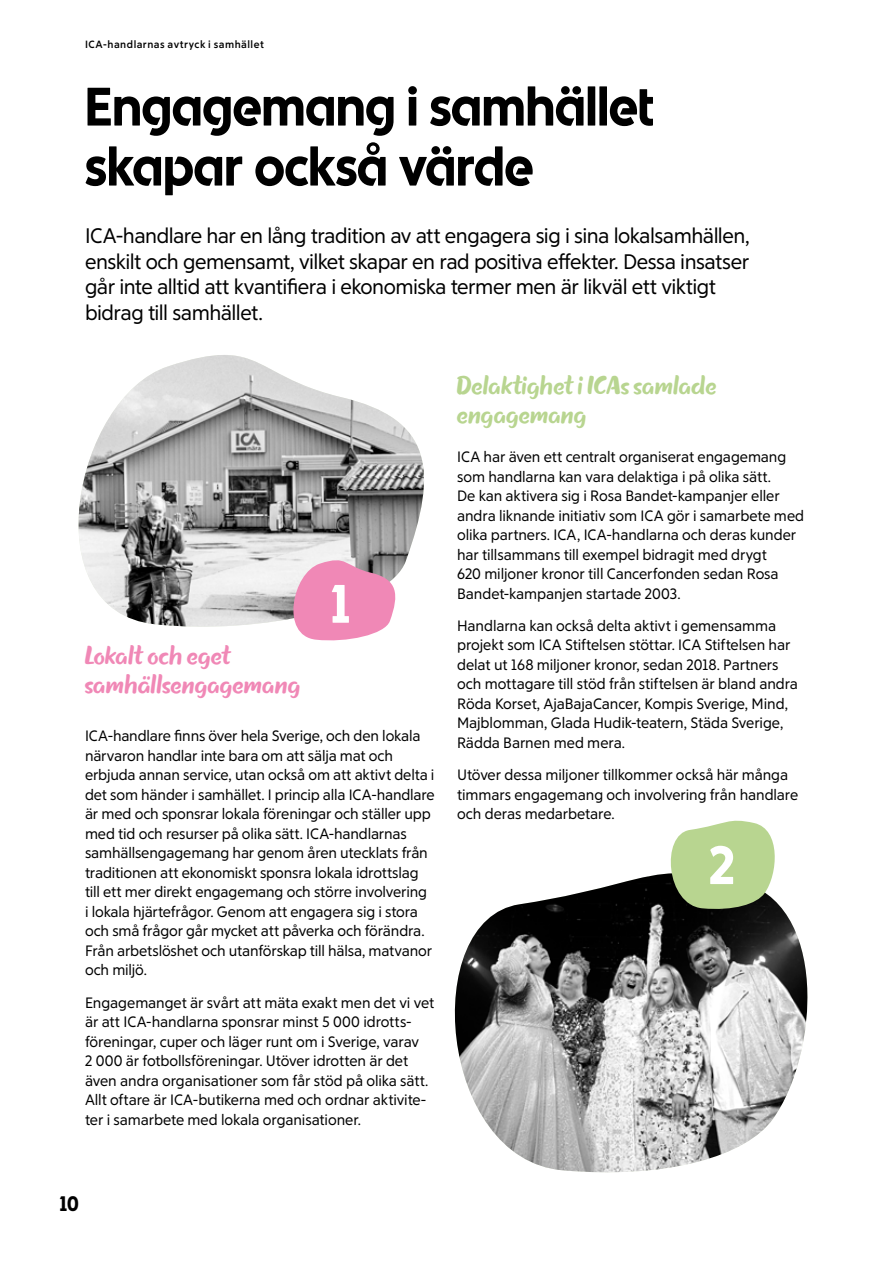
<style>
.page{position:relative;width:893px;height:1263px;background:#fff}
.page>*{position:absolute;margin:0;border:0;box-sizing:border-box;transform-origin:0 0}
.t1{font:700 54px/60px "ICA Rubrik";color:#000}
.t2{font:700 54px "ICA Rubrik";color:#fff}
.t3{font:24.15px/29px "ICA Brush 08";color:#b8d590}
.t4{font:24.15px/29px "ICA Brush 08";color:#f088b6}
.t5{font:21px/25.5px "ICA Text Ny 14";letter-spacing:-.025em;color:#000}
.t6{font:700 21px "ICA Rubrik";color:#000}
.t7{font:15px/19.5px "ICA Text Ny 14";letter-spacing:-.01em;color:#000}
.t8{font:700 10.5px "ICA Text Ny 14";letter-spacing:.045em;color:#000}
</style>
<div class="page">
<img style="left:78px;top:355px;width:346px;height:272px">
<img style="left:454px;top:874px;width:354px;height:299px">
<svg style="left:660px;top:820px;width:121px;height:91px"></svg>
<svg style="left:279px;top:554px;width:121px;height:87px"></svg>
<p class="t8" style="left:85px;top:38px;width:180px">ICA-handlarnas avtryck i samhället</p>
<h1 class="t1" style="left:85px;top:77px;width:570px">Engagemang i samhället skapar också värde</h1>
<p class="t5" style="left:85px;top:223px;width:666px">ICA-handlare har en lång tradition av att engagera sig i sina lokalsamhällen, enskilt och gemensamt, vilket skapar en rad positiva effekter. Dessa insatser går inte alltid att kvantifiera i ekonomiska termer men är likväl ett viktigt bidrag till samhället.</p>
<h1 class="t2" style="left:330px;top:571px;width:22px">1</h1>
<h2 class="t4" style="left:85px;top:640px;width:217px">Lokalt och eget samhällsengagemang</h2>
<p class="t7" style="left:85px;top:726px;width:351px">ICA-handlare finns över hela Sverige, och den lokala närvaron handlar inte bara om att sälja mat och erbjuda annan service, utan också om att aktivt delta i det som händer i samhället. I princip alla ICA-handlare är med och sponsrar lokala föreningar och ställer upp med tid och resurser på olika sätt. ICA-handlarnas samhällsengagemang har genom åren utecklats från traditionen att ekonomiskt sponsra lokala idrottslag till ett mer direkt engagemang och större involvering<br>i lokala hjärtefrågor. Genom att engagera sig i stora och små frågor går mycket att påverka och förändra.<br>Från arbetslöshet och utanförskap till hälsa, matvanor och miljö.</p>
<p class="t7" style="left:85px;top:992px;width:351px">Engagemanget är svårt att mäta exakt men det vi vet är att ICA-handlarna sponsrar minst 5 000 idrotts&shy;föreningar, cuper och läger runt om i Sverige, varav<br>2 000 är fotbollsföreningar. Utöver idrotten är det även andra organisationer som får stöd på olika sätt.<br>Allt oftare är ICA-butikerna med och ordnar aktivite&shy;ter i samarbete med lokala organisationer.</p>
<h2 class="t3" style="left:457px;top:371px;width:261px">Delaktighet i ICAs samlade engagemang</h2>
<p class="t7" style="left:457px;top:447px;width:349px">ICA har även ett centralt organiserat engagemang som handlarna kan vara delaktiga i på olika sätt.<br>De kan aktivera sig i Rosa Bandet-kampanjer eller andra liknande initiativ som ICA gör i samarbete med olika partners. ICA, ICA-handlarna och deras kunder har tillsammans till exempel bidragit med drygt<br>620 miljoner kronor till Cancerfonden sedan Rosa Bandet-kampanjen startade 2003.</p>
<p class="t7" style="left:457px;top:616px;width:342px">Handlarna kan också delta aktivt i gemensamma projekt som ICA Stiftelsen stöttar. ICA Stiftelsen har delat ut 168 miljoner kronor, sedan 2018. Partners och mottagare till stöd från stiftelsen är bland andra Röda Korset, AjaBajaCancer, Kompis Sverige, Mind, Majblomman, Glada Hudik-teatern, Städa Sverige, Rädda Barnen med mera.</p>
<p class="t7" style="left:457px;top:765px;width:343px">Utöver dessa miljoner tillkommer också här många timmars engagemang och involvering från handlare och deras medarbetare.</p>
<h1 class="t2" style="left:709px;top:833px;width:27px">2</h1>
<h3 class="t6" style="left:60px;top:1191px;width:21px">10</h3>
</div>
